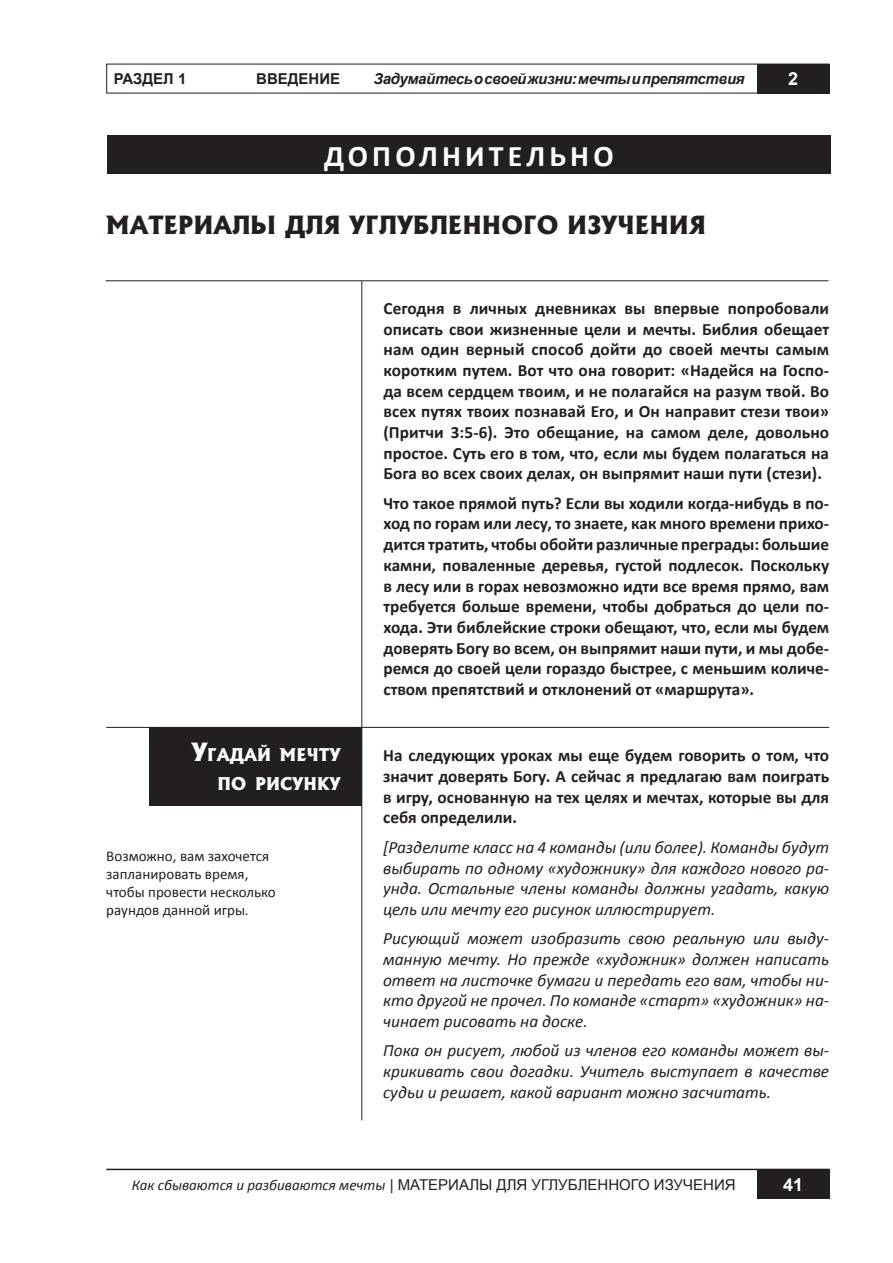
<style>
.page{position:relative;width:893px;height:1263px;background:#fff}
.page>*{position:absolute;margin:0;border:0;box-sizing:border-box;transform-origin:0 0}
.t1{font:700 30px "Calibri";letter-spacing:.14em;color:#fff}
.t2{font:800 24px "Albertus";color:#231f20}
.t3{font:700 18px "Arial";color:#fff}
.t4{font:700 17.25px/20.7px "Calibri";color:#231f20;text-align:justify}
.t5{font:italic 17.25px/20.7px "Calibri";color:#231f20;text-align:justify}
.t6{font:800 16.8px "Albertus";color:#fff}
.t7{font:15px/18px "Calibri";color:#231f20}
.t8{font:15px "Arial";color:#231f20}
.t9{font:italic 700 15px "Arial";letter-spacing:-.025em;color:#231f20}
.t10{font:700 15px "Arial";color:#231f20}
.s1{font-size:24px}
.s2{font-family:"Calibri";font-style:italic}
</style>
<div class="page">
<div style="left:757px;top:1169px;width:72px;height:30px;background:#231f20"></div>
<hr style="left:106px;top:1169px;width:723px;height:1px;background:#231f20">
<div style="left:757px;top:64px;width:72px;height:29px;background:#231f20"></div>
<div style="left:107px;top:135px;width:724px;height:38px;background:#231f20"></div>
<hr style="left:106px;top:280px;width:722px;height:1px;background:#231f20">
<hr style="left:361px;top:281px;width:1px;height:839px;background:#231f20">
<div style="left:149px;top:727px;width:213px;height:79px;background:#231f20"></div>
<hr style="left:106px;top:727px;width:723px;height:1px;background:#231f20">
<p class="t10" style="left:114px;top:69px;width:74px">раздел 1</p>
<p class="t10" style="left:256px;top:69px;width:85px">Введение</p>
<p class="t9" style="left:373px;top:69px;width:373px">Задумайтесь о своей жизни: мечты и препятствия</p>
<p class="t3" style="left:788px;top:67px;width:12px">2</p>
<p class="t1" style="left:324px;top:136px;width:291px">дополнительно</p>
<p class="t2" style="left:106px;top:210px;width:601px">МАТЕРИАЛЫ ДЛЯ УГЛУБЛЕННОГО ИЗУЧЕНИЯ</p>
<p class="t6" style="left:191px;top:744px;width:103px"><span class="s1">У</span>гадай мечт</p>
<p class="t6" style="left:329px;top:744px;width:13px">у</p>
<p class="t6" style="left:218px;top:773px;width:15px">по</p>
<p class="t6" style="left:255px;top:773px;width:13px">рис</p>
<p class="t6" style="left:292px;top:773px;width:50px">унку</p>
<p class="t7" style="left:106px;top:847px;width:171px">Возможно, вам захочется запланировать время, чтобы провести несколько раундов данной игры.</p>
<p class="t4" style="left:383px;top:298px;width:447px">Сегодня в личных дневниках вы впервые попробовали описать свои жизненные цели и мечты. Библия обещает нам один верный способ дойти до своей мечты самым коротким путем. Вот что она говорит: «Надейся на Госпо&shy;да всем сердцем твоим, и не полагайся на разум твой. Во всех путях твоих познавай Его, и Он направит стези твои» (Притчи 3:5-6). Это обещание, на самом деле, довольно простое. Суть его в том, что, если мы будем полагаться на Бога во всех своих делах, он выпрямит наши пути (стези).</p>
<p class="t4" style="left:383px;top:493px;width:447px">Что такое прямой путь? Если вы ходили когда-нибудь в по&shy;ход по горам или лесу, то знаете, как много времени прихо&shy;дится тратить, чтобы обойти различные преграды: большие камни, поваленные деревья, густой подлесок. Поскольку в лесу или в горах невозможно идти все время прямо, вам требуется больше времени, чтобы добраться до цели по&shy;хода. Эти библейские строки обещают, что, если мы будем доверять Богу во всем, он выпрямит наши пути, и мы добе&shy;ремся до своей цели гораздо быстрее, с меньшим количе&shy;ством препятствий и отклонений от «маршрута».</p>
<p class="t4" style="left:383px;top:745px;width:448px">На следующих уроках мы еще будем говорить о том, что значит доверять Богу. А сейчас я предлагаю вам поиграть в игру, основанную на тех целях и мечтах, которые вы для себя определили.</p>
<p class="t5" style="left:383px;top:836px;width:448px">[Разделите класс на 4 команды (или более). Команды будут выбирать по одному «художнику» для каждого нового ра&shy;унда. Остальные члены команды должны угадать, какую цель или мечту его рисунок иллюстрирует.</p>
<p class="t5" style="left:383px;top:927px;width:448px">Рисующий может изобразить свою реальную или выду&shy;манную мечту. Но прежде «художник» должен написать ответ на листочке бумаги и передать его вам, чтобы ни&shy;кто другой не прочел. По команде «старт» «художник» на&shy;чинает рисовать на доске.</p>
<p class="t5" style="left:383px;top:1040px;width:448px">Пока он рисует, любой из членов его команды может вы&shy;крикивать свои догадки. Учитель выступает в качестве судьи и решает, какой вариант можно засчитать.</p>
<p class="t8" style="left:132px;top:1175px;width:605px"><span class="s2">Как сбываются и разбиваются мечты</span> | материалы для углубленного изучения</p>
<p class="t3" style="left:783px;top:1172px;width:22px">41</p>
</div>
